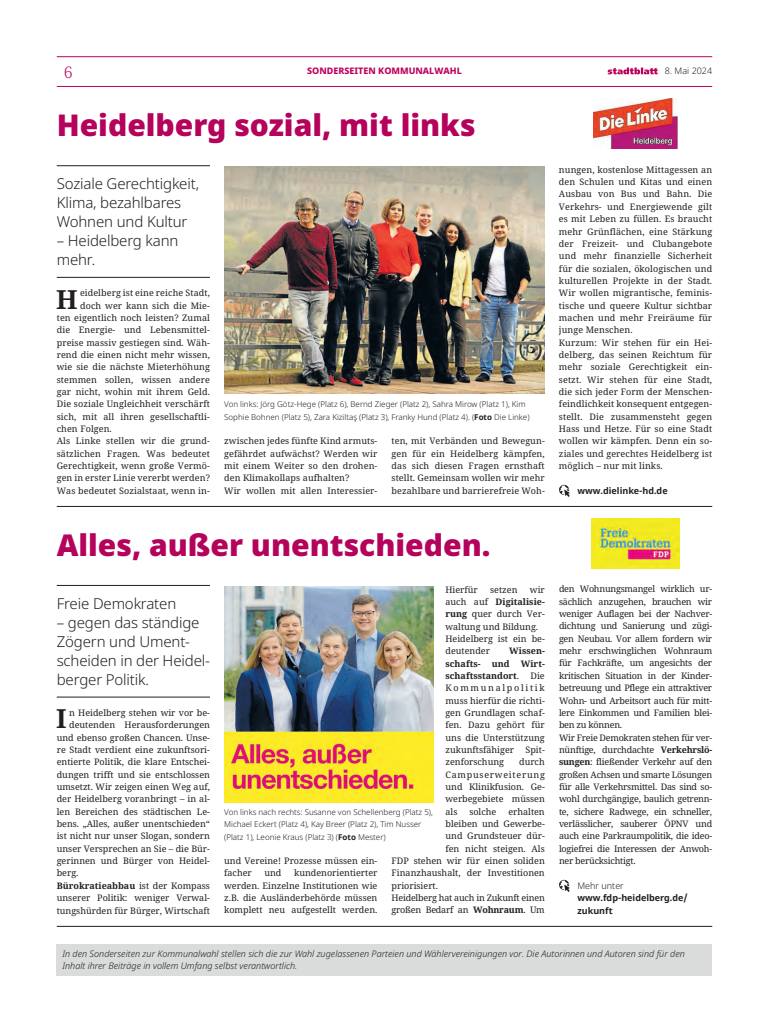
<style>
.page{position:relative;width:769px;height:1032px;background:#fff}
.page>*{position:absolute;margin:0;border:0;box-sizing:border-box;transform-origin:0 0}
.t1{font:900 30px "Noto Sans";color:#b5025b}
.t2{font:700 26.3px "Noto Serif";color:#231f20}
.t3{font:300 16px "Noto Serif";color:#be015c}
.t4{font:300 15px/19px "Noto Sans";letter-spacing:-.01em;color:#231f20}
.t5{font:9px/12.3px "Noto Serif";color:#231f20}
.t6{font:9px/12.3px "Noto Serif";letter-spacing:-.025em;color:#231f20}
.t7{font:italic 300 9px/12.2px "Noto Sans";color:#231f20}
.t8{font:700 9px/12.3px "Noto Serif";color:#231f20;text-align:justify}
.t9{font:700 9px/12.3px "Noto Sans";color:#231f20}
.t10{font:800 9px "Noto Sans";color:#be015c}
.t11{font:300 9px "Noto Sans";color:#231f20}
.t12{font:300 8px/12.3px "Noto Sans";color:#231f20}
.s1{font-weight:700}
.s2{font-weight:400}
</style>
<div class="page">
<hr style="left:57px;top:57px;width:654px;height:1px;background:#be015c">
<hr style="left:57px;top:86px;width:654px;height:1px;background:#be015c">
<svg style="left:607px;top:68px;width:50px;height:6px"></svg>
<div style="left:57px;top:944px;width:654px;height:31px;background:#dadbdb"></div>
<hr style="left:57px;top:506px;width:654px;height:1px;background:#231f20">
<hr style="left:57px;top:926px;width:654px;height:1px;background:#231f20">
<hr style="left:57px;top:165px;width:153px;height:1px;background:#231f20">
<hr style="left:57px;top:277px;width:153px;height:1px;background:#231f20">
<svg style="left:559px;top:485px;width:10px;height:12px"></svg>
<hr style="left:57px;top:585px;width:153px;height:1px;background:#231f20">
<hr style="left:57px;top:697px;width:153px;height:1px;background:#231f20">
<svg style="left:559px;top:880px;width:10px;height:12px"></svg>
<img style="left:224px;top:166px;width:320px;height:227px">
<img style="left:593px;top:99px;width:84px;height:49px">
<img style="left:591px;top:519px;width:88px;height:49px">
<img style="left:224px;top:587px;width:209px;height:215px">
<h3 class="t3" style="left:64px;top:61px;width:10px">6</h3>
<p class="t10" style="left:307px;top:64px;width:156px">SONDERSEITEN KOMMUNALWAHL</p>
<p class="t11" style="left:664px;top:65px;width:49px">8. Mai 2024</p>
<h1 class="t1" style="left:57px;top:102px;width:420px">Heidelberg sozial, mit links</h1>
<h3 class="t4" style="left:57px;top:175px;width:144px">Soziale Gerechtigkeit,<br>Klima, bezahlbares<br>Wohnen und Kultur</h3>
<h3 class="t4" style="left:57px;top:232px;width:123px">– Heidelberg kann mehr.</h3>
<h2 class="t2" style="left:56px;top:281px;width:23px">H</h2>
<p class="t5" style="left:80px;top:287px;width:131px">eidelberg ist eine reiche Stadt,</p>
<p class="t5" style="left:80px;top:300px;width:131px">doch wer kann sich die Mie-</p>
<p class="t5" style="left:57px;top:312px;width:155px">ten eigentlich noch leisten? Zumal</p>
<p class="t5" style="left:57px;top:324px;width:155px">die Energie- und Lebensmittel-</p>
<p class="t5" style="left:57px;top:337px;width:155px">preise massiv gestiegen sind. Wäh-</p>
<p class="t5" style="left:57px;top:349px;width:155px">rend die einen nicht mehr wissen,</p>
<p class="t5" style="left:57px;top:361px;width:155px">wie sie die nächste Mieterhöhung</p>
<p class="t5" style="left:57px;top:374px;width:155px">stemmen sollen, wissen andere</p>
<p class="t5" style="left:57px;top:386px;width:155px">gar nicht, wohin mit ihrem Geld.</p>
<p class="t5" style="left:57px;top:398px;width:155px">Die soziale Ungleichheit verschärft</p>
<p class="t5" style="left:57px;top:411px;width:155px">sich, mit all ihren gesellschaftli-</p>
<p class="t5" style="left:57px;top:423px;width:57px">chen Folgen.</p>
<p class="t5" style="left:57px;top:435px;width:155px">Als Linke stellen wir die grund-</p>
<p class="t5" style="left:57px;top:448px;width:155px">sätzlichen Fragen. Was bedeutet</p>
<p class="t5" style="left:57px;top:460px;width:155px">Gerechtigkeit, wenn große Vermö-</p>
<p class="t5" style="left:57px;top:472px;width:155px">gen in erster Linie vererbt werden?</p>
<p class="t5" style="left:57px;top:485px;width:155px">Was bedeutet Sozialstaat, wenn in-</p>
<p class="t12" style="left:224px;top:399px;width:307px">Von links: Jörg Götz-Hege (Platz 6), Bernd Zieger (Platz 2), Sahra Mirow (Platz 1), Kim<br>Sophie Bohnen (Platz 5), Zara Kiziltaş (Platz 3), Franky Hund (Platz 4). (<span class="s1">Foto</span> Die Linke)</p>
<p class="t5" style="left:224px;top:435px;width:155px">zwischen jedes fünfte Kind armuts&shy;gefährdet aufwächst? Werden wir mit einem Weiter so den drohen&shy;den Klimakollaps aufhalten?<br>Wir wollen mit allen Interessier-</p>
<p class="t5" style="left:391px;top:435px;width:155px;text-align:justify">ten, mit Verbänden und Bewegun&shy;gen für ein Heidelberg kämpfen, das sich diesen Fragen ernsthaft stellt. Gemeinsam wollen wir mehr bezahlbare und barrierefreie Woh-</p>
<p class="t5" style="left:558px;top:164px;width:155px">nungen, kostenlose Mittagessen an den Schulen und Kitas und einen<br>Ausbau von Bus und Bahn. Die<br>Verkehrs- und Energiewende gilt es mit Leben zu füllen. Es braucht mehr Grünflächen, eine Stärkung der Freizeit- und Clubangebote und mehr finanzielle Sicherheit für die sozialen, ökologischen und kulturellen Projekte in der Stadt.<br>Wir wollen migrantische, feminis&shy;tische und queere Kultur sichtbar machen und mehr Freiräume für junge Menschen.<br>Kurzum: Wir stehen für ein Hei&shy;delberg, das seinen Reichtum für mehr soziale Gerechtigkeit ein&shy;setzt. Wir stehen für eine Stadt, die sich jeder Form der Menschen&shy;feindlichkeit konsequent entgegen&shy;stellt. Die zusammensteht gegen<br>Hass und Hetze. Für so eine Stadt wollen wir kämpfen. Denn ein so&shy;ziales und gerechtes Heidelberg ist möglich – nur mit links.</p>
<p class="t9" style="left:577px;top:485px;width:92px">www.dielinke-hd.de</p>
<h1 class="t1" style="left:57px;top:522px;width:435px">Alles, außer unentschieden.</h1>
<h3 class="t4" style="left:57px;top:594px;width:121px">Freie Demokraten</h3>
<h3 class="t4" style="left:57px;top:613px;width:155px">– gegen das ständige<br>Zögern und Ument&shy;scheiden in der Heidel&shy;berger Politik.</h3>
<h2 class="t2" style="left:56px;top:700px;width:12px">I</h2>
<p class="t5" style="left:69px;top:707px;width:142px">n Heidelberg stehen wir vor be-</p>
<p class="t5" style="left:445px;top:583px;width:34px">Hierfür</p>
<p class="t5" style="left:490px;top:583px;width:29px">setzen</p>
<p class="t5" style="left:445px;top:583px;width:101px;text-indent:84px">wir auch auf <span class="s1">Digitalisie&shy;rung</span> quer durch Ver&shy;waltung und Bildung.<br>Heidelberg ist ein be&shy;deutender</p>
<p class="t8" style="left:445px;top:645px;width:101px;text-indent:64px">Wissen&shy;schafts- und Wirt&shy;schaftsstandort<span class="s2">.</span></p>
<p class="t5" style="left:445px;top:670px;width:101px;text-align:justify;text-indent:85px">Die Kommunalpolitik muss hierfür die richti&shy;gen Grundlagen schaf&shy;fen. Dazu gehört für uns die Unterstützung zukunftsfähiger</p>
<p class="t5" style="left:69px;top:719px;width:142px">deutenden Herausforderungen</p>
<p class="t5" style="left:57px;top:731px;width:155px">und ebenso großen Chancen. Unse-</p>
<p class="t5" style="left:57px;top:744px;width:155px">re Stadt verdient eine zukunftsori-</p>
<p class="t5" style="left:57px;top:756px;width:155px">entierte Politik, die klare Entschei-</p>
<p class="t5" style="left:57px;top:769px;width:155px">dungen trifft und sie entschlossen</p>
<p class="t5" style="left:57px;top:781px;width:155px">umsetzt. Wir zeigen einen Weg auf,</p>
<p class="t5" style="left:57px;top:793px;width:155px">der Heidelberg voranbringt – in al-</p>
<p class="t5" style="left:57px;top:806px;width:155px">len Bereichen des städtischen Le-</p>
<p class="t5" style="left:57px;top:818px;width:155px">bens. „Alles, außer unentschieden“</p>
<p class="t5" style="left:57px;top:830px;width:155px">ist nicht nur unser Slogan, sondern</p>
<p class="t5" style="left:57px;top:843px;width:155px">unser Versprechen an Sie – die Bür-</p>
<p class="t5" style="left:57px;top:855px;width:155px">gerinnen und Bürger von Heidel-</p>
<p class="t5" style="left:57px;top:867px;width:23px">berg.</p>
<p class="t8" style="left:57px;top:879px;width:155px">Bürokratieabbau <span class="s2">ist der Kompass</span></p>
<p class="t5" style="left:57px;top:892px;width:155px">unserer Politik: weniger Verwal-</p>
<p class="t5" style="left:57px;top:904px;width:155px">tungshürden für Bürger, Wirtschaft</p>
<p class="t5" style="left:525px;top:744px;width:21px">Spit-</p>
<p class="t5" style="left:445px;top:756px;width:60px">zenforschung</p>
<p class="t5" style="left:445px;top:756px;width:101px;text-align:justify;text-indent:74px">durch Campuserweiterung und Klinikfusion. Ge&shy;werbegebiete müssen als</p>
<p class="t5" style="left:469px;top:805px;width:28px">solche</p>
<p class="t5" style="left:508px;top:805px;width:38px">erhalten</p>
<p class="t5" style="left:445px;top:818px;width:101px">bleiben und Gewerbe-</p>
<p class="t5" style="left:445px;top:830px;width:101px">und Grundsteuer dür-</p>
<p class="t5" style="left:445px;top:842px;width:101px">fen nicht steigen. Als</p>
<p class="t5" style="left:391px;top:855px;width:155px">FDP stehen wir für einen soliden</p>
<p class="t5" style="left:391px;top:867px;width:155px">Finanzhaushalt, der Investitionen</p>
<p class="t5" style="left:391px;top:879px;width:48px">priorisiert.</p>
<p class="t6" style="left:391px;top:892px;width:155px">Heidelberg hat auch in Zukunft einen</p>
<p class="t6" style="left:391px;top:904px;width:155px">großen Bedarf an <span class="s1">Wohnraum</span>. Um</p>
<p class="t12" style="left:224px;top:806px;width:210px">Von links nach rechts: Susanne von Schellenberg (Platz 5),<br>Michael Eckert (Platz 4), Kay Breer (Platz 2), Tim Nusser (Platz 1), Leonie Kraus (Platz 3) (<span class="s1">Foto</span> Mester)</p>
<p class="t5" style="left:224px;top:855px;width:155px">und Vereine! Prozesse müssen ein&shy;facher</p>
<p class="t5" style="left:224px;top:867px;width:155px;text-align:justify;text-indent:70px">kundenorientierter werden. Einzelne Institutionen wie z.B. die Ausländerbehörde müssen komplett neu aufgestellt werden.</p>
<p class="t5" style="left:264px;top:867px;width:19px">und</p>
<p class="t6" style="left:558px;top:583px;width:155px">den Wohnungsmangel wirklich ur&shy;sächlich anzugehen, brauchen wir weniger Auflagen bei der Nachver&shy;dichtung und Sanierung und zügi&shy;gen Neubau. Vor allem fordern wir mehr erschwinglichen Wohnraum für Fachkräfte, um angesichts der kritischen Situation in der Kinder&shy;betreuung und Pflege ein attraktiver Wohn- und Arbeitsort auch für mitt&shy;lere Einkommen und Familien blei&shy;ben zu können.<br>Wir Freie Demokraten stehen für ver&shy;nünftige, durchdachte <span class="s1">Verkehrslö&shy;sungen</span>: fließender Verkehr auf den großen Achsen und smarte Lösungen für alle Verkehrsmittel. Das sind so&shy;wohl durchgängige, baulich getrenn&shy;te, sichere Radwege, ein schneller, verlässlicher, sauberer ÖPNV und auch eine Parkraumpolitik, die ideo&shy;logiefrei die Interessen der Anwoh&shy;ner berücksichtigt.</p>
<p class="t11" style="left:577px;top:879px;width:48px">Mehr unter</p>
<p class="t9" style="left:577px;top:892px;width:112px">www.fdp-heidelberg.de/ zukunft</p>
<p class="t7" style="left:62px;top:947px;width:623px">In den Sonderseiten zur Kommunalwahl stellen sich die zur Wahl zugelassenen Parteien und Wählervereinigungen vor. Die Autorinnen und Autoren sind für den<br>Inhalt ihrer Beiträge in vollem Umfang selbst verantwortlich.</p>
</div>
